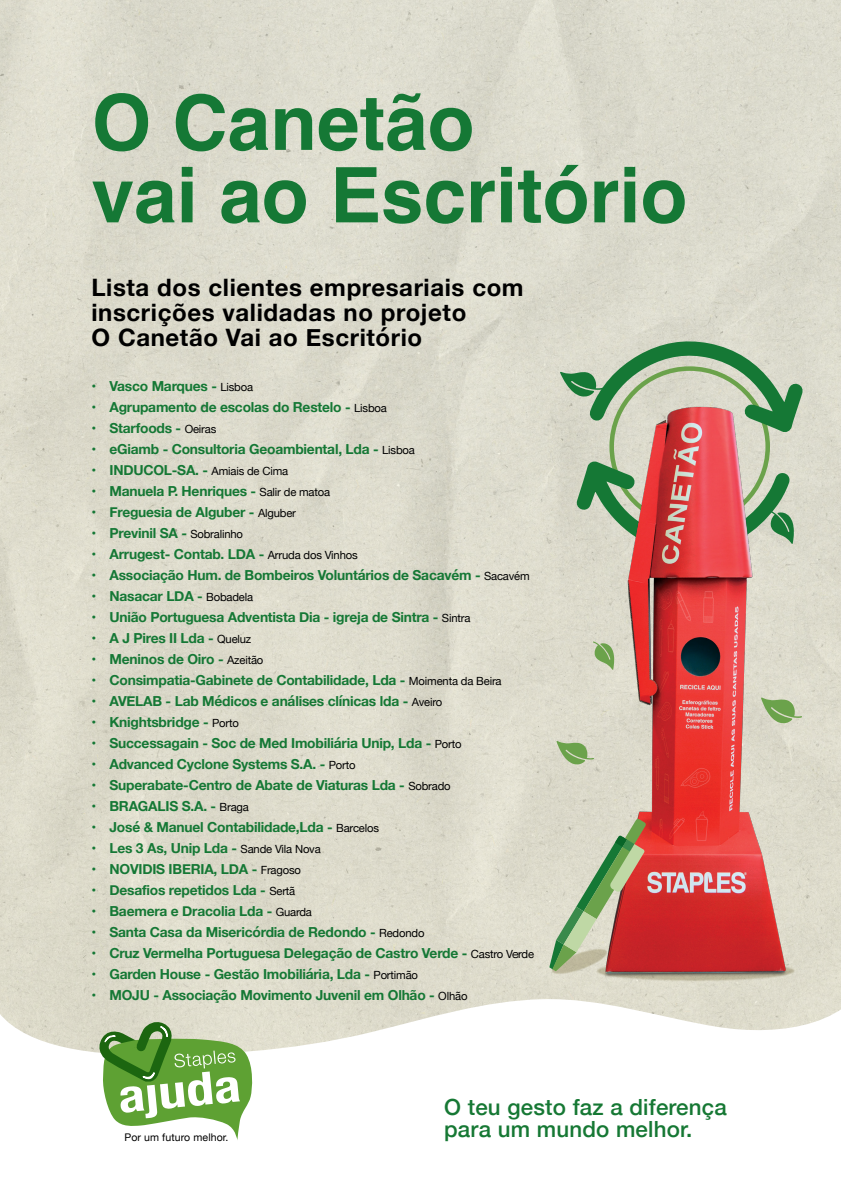
<style>
.page{position:relative;width:842px;height:1191px;background:#fff}
.page>*{position:absolute;margin:0;border:0;box-sizing:border-box;transform-origin:0 0}
.t1{font:700 76.6px/72.4px "Helvetica";color:#157835}
.t2{font:700 24px/25px "Helvetica Neue";letter-spacing:.025em;color:#000}
.t3{font:500 22.3px/22.3px "Helvetica Neue";letter-spacing:.01em;color:#167834}
.t4{font:700 13.8px "Helvetica Neue";letter-spacing:-.015em;color:#157835}
.t5{font:10.5px "Helvetica Neue";letter-spacing:.01em;color:#000}
.s1{font-weight:400;font-size:11.3px;color:#000}
</style>
<div class="page">
<img style="left:0;top:0;width:841px;height:1051px">
<svg style="left:87px;top:1012px;width:167px;height:128px"></svg>
<svg style="left:560px;top:339px;width:245px;height:3px"></svg>
<img style="left:561px;top:1009px;width:269px;height:7px">
<img style="left:475px;top:342px;width:366px;height:667px">
<svg style="left:549px;top:818px;width:97px;height:153px;background:#b9a288"></svg>
<svg style="left:593px;top:641px;width:21px;height:29px"></svg>
<svg style="left:761px;top:697px;width:41px;height:26px"></svg>
<svg style="left:556px;top:741px;width:38px;height:23px"></svg>
<h1 class="t1" style="left:91px;top:95px;width:597px">O Canetão<br>vai ao Escritório</h1>
<h2 class="t2" style="left:91px;top:275px;width:434px">Lista dos clientes empresariais com inscrições validadas no projeto<br>O Canetão Vai ao Escritório</h2>
<p class="t4" style="left:91px;top:375px;width:163px">• Vasco Marques - <span class="s1">Lisboa</span></p>
<p class="t4" style="left:91px;top:396px;width:297px">• Agrupamento de escolas do Restelo - <span class="s1">Lisboa</span></p>
<p class="t4" style="left:91px;top:417px;width:126px">• Starfoods - <span class="s1">Oeiras</span></p>
<p class="t4" style="left:91px;top:438px;width:325px">• eGiamb - Consultoria Geoambiental, Lda - <span class="s1">Lisboa</span></p>
<p class="t4" style="left:91px;top:459px;width:198px">• INDUCOL-SA. - <span class="s1">Amiais de Cima</span></p>
<p class="t4" style="left:91px;top:480px;width:240px">• Manuela P. Henriques - <span class="s1">Salir de matoa</span></p>
<p class="t4" style="left:91px;top:501px;width:206px">• Freguesia de Alguber - <span class="s1">Alguber</span></p>
<p class="t4" style="left:91px;top:522px;width:153px">• Previnil SA - <span class="s1">Sobralinho</span></p>
<p class="t4" style="left:91px;top:543px;width:268px">• Arrugest- Contab. LDA - <span class="s1">Arruda dos Vinhos</span></p>
<p class="t4" style="left:91px;top:564px;width:440px">• Associação Hum. de Bombeiros Voluntários de Sacavém - <span class="s1">Sacavém</span></p>
<p class="t4" style="left:91px;top:585px;width:163px">• Nasacar LDA - <span class="s1">Bobadela</span></p>
<p class="t4" style="left:91px;top:606px;width:380px">• União Portuguesa Adventista Dia - igreja de Sintra - <span class="s1">Sintra</span></p>
<p class="t4" style="left:91px;top:627px;width:161px">• A J Pires II Lda - <span class="s1">Queluz</span></p>
<p class="t4" style="left:91px;top:648px;width:173px">• Meninos de Oiro - <span class="s1">Azeitão</span></p>
<p class="t4" style="left:91px;top:669px;width:412px">• Consimpatia-Gabinete de Contabilidade, Lda - <span class="s1">Moimenta da Beira</span></p>
<p class="t4" style="left:91px;top:690px;width:352px">• AVELAB - Lab Médicos e análises clínicas lda - <span class="s1">Aveiro</span></p>
<p class="t4" style="left:91px;top:711px;width:149px">• Knightsbridge - <span class="s1">Porto</span></p>
<p class="t4" style="left:91px;top:732px;width:372px">• Successagain - Soc de Med Imobiliária Unip, Lda - <span class="s1">Porto</span></p>
<p class="t4" style="left:91px;top:753px;width:266px">• Advanced Cyclone Systems S.A. - <span class="s1">Porto</span></p>
<p class="t4" style="left:91px;top:774px;width:361px">• Superabate-Centro de Abate de Viaturas Lda - <span class="s1">Sobrado</span></p>
<p class="t4" style="left:91px;top:795px;width:159px">• BRAGALIS S.A. - <span class="s1">Braga</span></p>
<p class="t4" style="left:91px;top:816px;width:289px">• José &amp; Manuel Contabilidade,Lda - <span class="s1">Barcelos</span></p>
<p class="t4" style="left:91px;top:837px;width:231px">• Les 3 As, Unip Lda - <span class="s1">Sande Vila Nova</span></p>
<p class="t4" style="left:91px;top:858px;width:211px">• NOVIDIS IBERIA, LDA - <span class="s1">Fragoso</span></p>
<p class="t4" style="left:91px;top:879px;width:205px">• Desafios repetidos Lda - <span class="s1">Sertã</span></p>
<p class="t4" style="left:91px;top:900px;width:222px">• Baemera e Dracolia Lda - <span class="s1">Guarda</span></p>
<p class="t4" style="left:91px;top:921px;width:334px">• Santa Casa da Misericórdia de Redondo - <span class="s1">Redondo</span></p>
<p class="t4" style="left:91px;top:942px;width:444px">• Cruz Vermelha Portuguesa Delegação de Castro Verde - <span class="s1">Castro Verde</span></p>
<p class="t4" style="left:91px;top:963px;width:328px">• Garden House - Gestão Imobiliária, Lda - <span class="s1">Portimão</span></p>
<p class="t4" style="left:91px;top:984px;width:377px">• MOJU - Associação Movimento Juvenil em Olhão - <span class="s1">Olhão</span></p>
<p class="t5" style="left:124px;top:1129px;width:106px">Por um futuro melhor.</p>
<h3 class="t3" style="left:444px;top:1093px;width:284px">O teu gesto faz a diferença para um mundo melhor.</h3>
</div>
